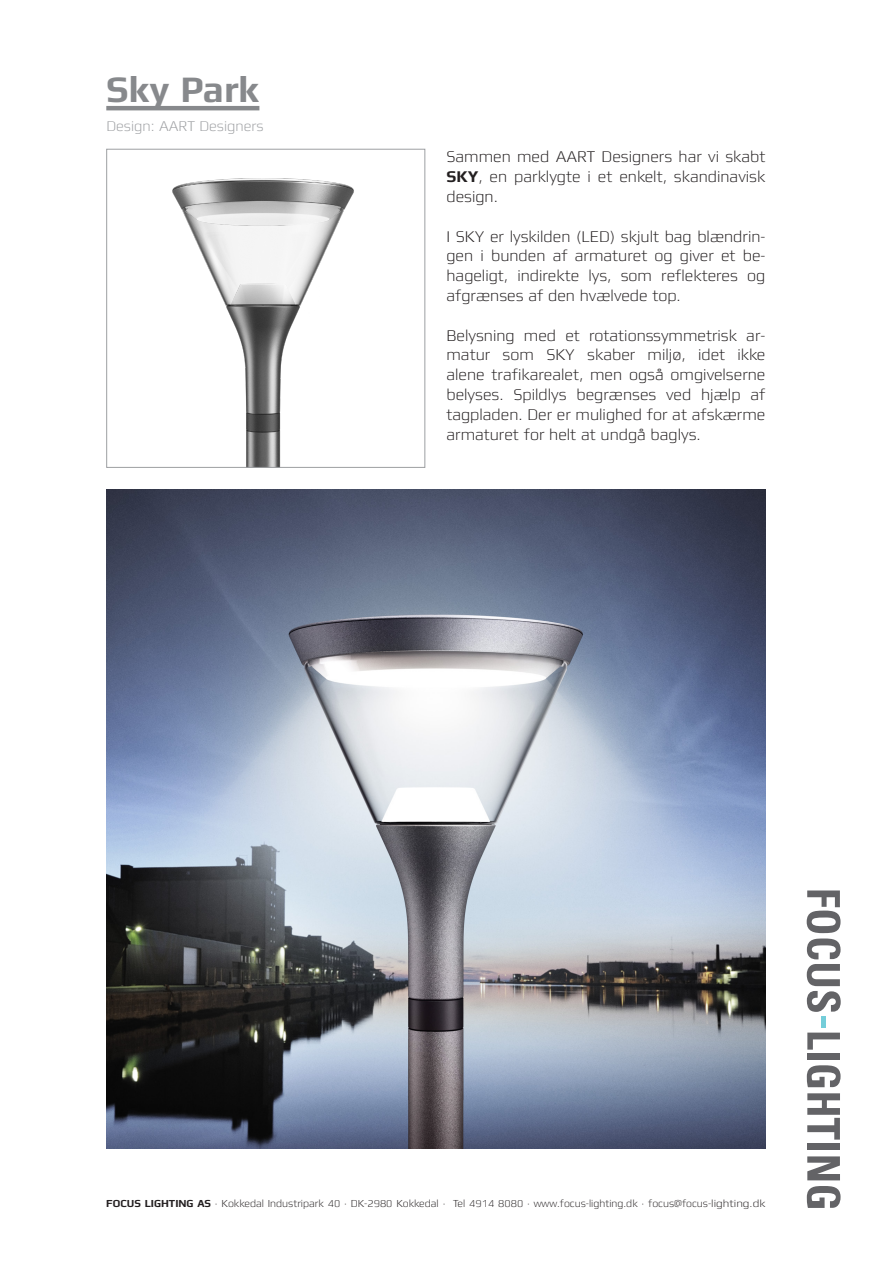
<style>
.page{position:relative;width:893px;height:1263px;background:#fff}
.page>*{position:absolute;margin:0;border:0;box-sizing:border-box;transform-origin:0 0}
.Overskrift{font:700 37.5px "Mdd";color:#87898c}
.t1{font:300 16.5px/19.8px "Mdd";color:#231f20;text-align:justify}
.t2{font:300 15px "Mdd";color:#9d9fa2}
.t3{font:300 10.8px "Mdd";color:#231f20}
.s1{font-weight:700}
</style>
<div class="page">
<img style="left:106px;top:489px;width:659px;height:659px">
<img style="left:172px;top:178px;width:182px;height:288px">
<div style="left:106px;top:149px;width:319px;height:319px;border:1px solid #9d9fa2"></div>
<svg style="left:807px;top:890px;width:34px;height:122px"></svg>
<svg style="left:807px;top:1032px;width:33px;height:18px"></svg>
<div style="left:807px;top:1053px;width:33px;height:7px;background:#636366"></div>
<svg style="left:807px;top:1065px;width:33px;height:22px"></svg>
<svg style="left:807px;top:1093px;width:33px;height:46px"></svg>
<div style="left:807px;top:1143px;width:33px;height:7px;background:#636366"></div>
<svg style="left:807px;top:1156px;width:33px;height:24px"></svg>
<svg style="left:807px;top:1186px;width:33px;height:22px"></svg>
<div style="left:821px;top:1016px;width:5px;height:11px;background:#74cdd9"></div>
<hr style="left:106px;top:106px;width:153px;height:4px;background:#87898c">
<p class="Overskrift" style="left:106px;top:69px;width:155px">Sky Park</p>
<p class="t2" style="left:106px;top:119px;width:159px">Design: AART Designers</p>
<p class="t1" style="left:446px;top:147px;width:320px">Sammen med AART Designers har vi skabt <span class="s1">SKY</span>, en parklygte i et enkelt, skandinavisk design.</p>
<p class="t1" style="left:446px;top:226px;width:320px">I SKY er lyskilden (LED) skjult bag blændrin&shy;gen i bunden af armaturet og giver et be&shy;hageligt, indirekte lys, som reflekteres og afgrænses af den hvælvede top.</p>
<p class="t1" style="left:446px;top:325px;width:320px">Belysning med et rotationssymmetrisk ar&shy;matur som SKY skaber miljø, idet ikke alene trafikarealet, men også omgivelserne belyses. Spildlys begrænses ved hjælp af tagpladen. Der er mulighed for at afskærme armaturet for helt at undgå baglys.</p>
<p class="t3" style="left:106px;top:1198px;width:661px"><span class="s1">FOCUS LIGHTING AS</span> · Kokkedal Industripark 40 · DK-2980 Kokkedal · Tel 4914 8080 · www.focus-lighting.dk · focus@focus-lighting.dk</p>
</div>
